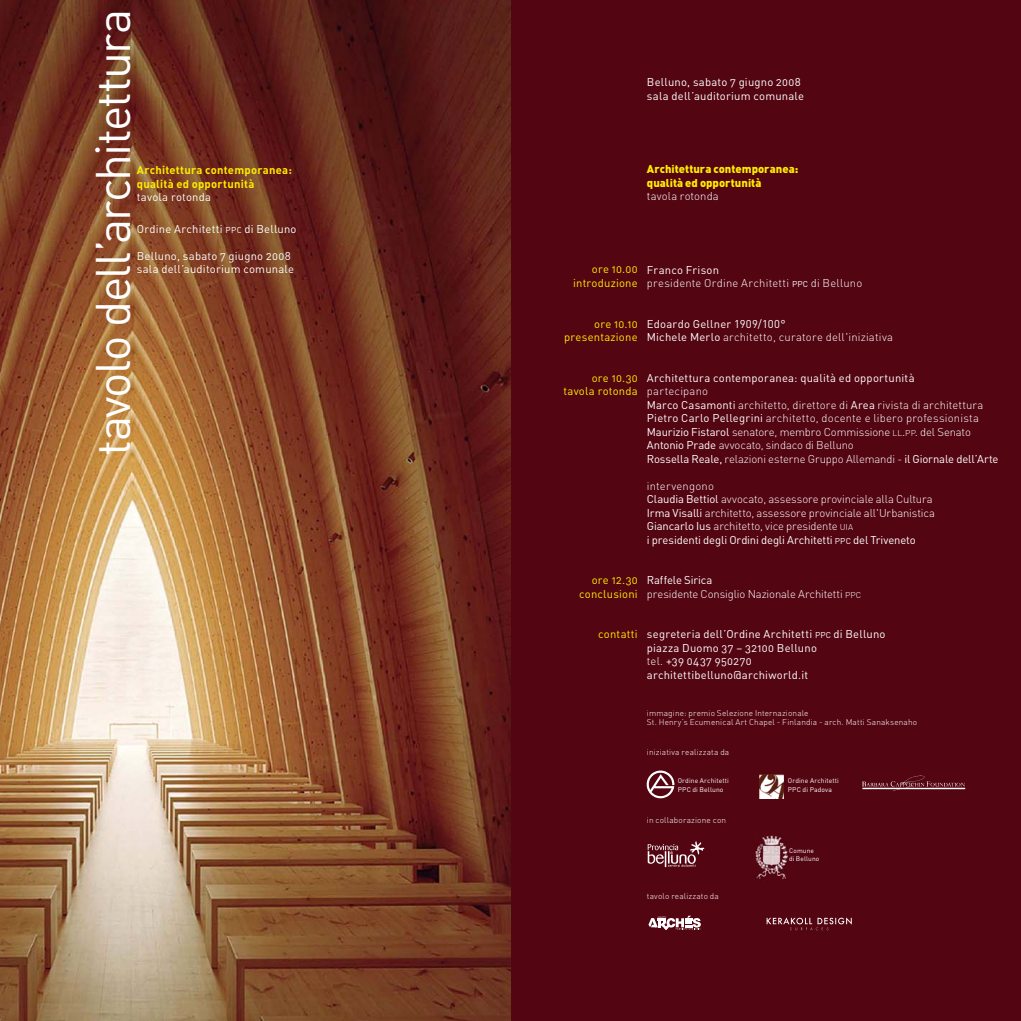
<style>
.page{position:relative;width:1021px;height:1021px;background:#fff}
.page>*{position:absolute;margin:0;border:0;box-sizing:border-box;transform-origin:0 0}
.t1{font:48px "DIN Regular Alternate";letter-spacing:-.035em;color:#fff}
.t2{font:300 11.25px/13.5px "DIN";color:#fff}
.t3{font:11.25px/13.5px "DIN Regular Alternate";letter-spacing:.02em;color:#fff}
.t4{font:11.25px/13.5px "DIN";letter-spacing:.02em;color:#fff}
.t5{font:11.25px/13.5px "DIN Regular Alternate";letter-spacing:.02em;color:#ffec00;text-align:right}
.t6{font:300 11.25px/13.5px "DIN";letter-spacing:.02em;color:#fff}
.t7{font:11.25px/13.5px "DIN Bold Alternate";letter-spacing:.02em;color:#ffec00}
.t8{font:900 11.25px/13.5px "DIN";color:#ffec00}
.t9{font:8.25px/9.8px "DIN Light Alternate";letter-spacing:.015em;color:#fff}
.t10{font:6.75px/8.1px "DIN";letter-spacing:.02em;color:#fff}
.t11{font:6.6px/7.9px "DIN";letter-spacing:.015em;color:#fff}
.s1{font-size:8.4px}
.s2{font-family:"DIN Regular Alternate"}
.s3{font-weight:400}
.s4{font-weight:400;font-size:8.4px}
.s5{font-weight:300}
.s6{font-size:12px}
.s7{font-family:"DIN";font-size:8.4px}
.s8{font-family:"DIN";font-weight:300}
</style>
<div class="page">
<div style="left:458px;top:0;width:562px;height:1020px;background:#540512"></div>
<img style="left:0;top:0;width:510px;height:1020px">
<svg style="left:648px;top:915px;width:52px;height:15px"></svg>
<svg style="left:766px;top:917px;width:85px;height:13px"></svg>
<svg style="left:647px;top:841px;width:57px;height:26px"></svg>
<img style="left:754px;top:835px;width:33px;height:45px">
<svg style="left:646px;top:770px;width:28px;height:28px"></svg>
<svg style="left:862px;top:775px;width:103px;height:16px"></svg>
<img style="left:759px;top:774px;width:24px;height:24px">
<h1 class="t1" style="left:96px;top:455px;width:448px;rotate:-90deg">tavolo dell’architettura</h1>
<p class="t7" style="left:137px;top:163px;width:157px">Architettura contemporanea: qualità ed opportunità</p>
<p class="t4" style="left:137px;top:192px;width:76px">tavola rotonda</p>
<p class="t3" style="left:137px;top:223px;width:161px">Ordine Architetti <span class="s1">PPC</span> di Belluno</p>
<p class="t3" style="left:137px;top:250px;width:159px">Belluno, sabato 7 giugno 2008 sala dell’auditorium comunale</p>
<p class="t4" style="left:647px;top:77px;width:159px">Belluno, sabato <span class="s2">7</span> giugno <span class="s2">2008 </span>sala dell’auditorium comunale</p>
<p class="t8" style="left:647px;top:162px;width:153px">Architettura contemporanea: qualità ed opportunità</p>
<p class="t2" style="left:647px;top:191px;width:73px">tavola rotonda</p>
<p class="t5" style="left:573px;top:264px;width:66px">ore 10.00 introduzione</p>
<p class="t5" style="left:564px;top:318px;width:75px">ore 10.10 presentazione</p>
<p class="t5" style="left:563px;top:372px;width:76px">ore 10.30 tavola rotonda</p>
<p class="t5" style="left:579px;top:574px;width:60px">ore 12.30 conclusioni</p>
<p class="t5" style="left:598px;top:628px;width:41px">contatti</p>
<p class="t6" style="left:647px;top:264px;width:217px"><span class="s3">Franco Frison<br></span>presidente Ordine Architetti <span class="s4">PPC</span> di Belluno</p>
<p class="t4" style="left:647px;top:318px;width:248px">Edoardo Gellner 1909/100°<br>Michele Merlo <span class="s5">architetto, curatore dell'iniziativa</span></p>
<p class="t4" style="left:647px;top:372px;width:269px">Architettura contemporanea: qualità ed opportunità</p>
<p class="t2" style="left:647px;top:386px;width:353px">partecipano<br><span class="s3">Marco Casamonti</span> architetto, direttore di <span class="s3">Area</span> rivista di architettura <span class="s3">Pietro Carlo Pellegrini</span> architetto, docente e libero professionista <span class="s3">Maurizio Fistarol</span> senatore, membro Commissione <span class="s1">LL</span><span class="s6">.</span><span class="s1">PP</span><span class="s6">.</span> del Senato <span class="s3">Antonio Prade</span> avvocato, sindaco di Belluno<br><span class="s3">Rossella Reale,</span> relazioni esterne Gruppo Allemandi - <span class="s3">il Giornale dell’Arte</span></p>
<p class="t2" style="left:647px;top:480px;width:289px">intervengono<br><span class="s3">Claudia Bettiol</span> avvocato, assessore provinciale alla Cultura <span class="s3">Irma Visalli</span> architetto, assessore provinciale all'Urbanistica <span class="s3">Giancarlo Ius</span> architetto, vice presidente <span class="s1">UIA<br></span><span class="s3">i presidenti degli Ordini degli Architetti</span> <span class="s4">PPC</span> <span class="s3">del Triveneto</span></p>
<p class="t2" style="left:647px;top:575px;width:216px"><span class="s3">Raffele Sirica<br></span>presidente Consiglio Nazionale Architetti <span class="s1">PPC</span></p>
<p class="t3" style="left:647px;top:629px;width:240px">segreteria dell’Ordine Architetti <span class="s7">PPC</span> di Belluno piazza Duomo 37 – 32100 Belluno<br><span class="s8">tel.</span> +39 0437 950270 architettibelluno@archiworld.it</p>
<p class="t9" style="left:647px;top:708px;width:272px">immagine: premio Selezione Internazionale<br>St. Henry’s Ecumenical Art Chapel - Finlandia - arch. Matti Sanaksenaho</p>
<p class="t9" style="left:647px;top:747px;width:84px">iniziativa realizzata da</p>
<p class="t10" style="left:677px;top:777px;width:53px">Ordine Architetti<br>PPC di Belluno</p>
<p class="t10" style="left:787px;top:777px;width:53px">Ordine Architetti<br>PPC di Padova</p>
<p class="t9" style="left:647px;top:816px;width:81px">in collaborazione con</p>
<p class="t11" style="left:789px;top:847px;width:32px">Comune di Belluno</p>
<p class="t9" style="left:647px;top:891px;width:73px">tavolo realizzato da</p>
</div>
